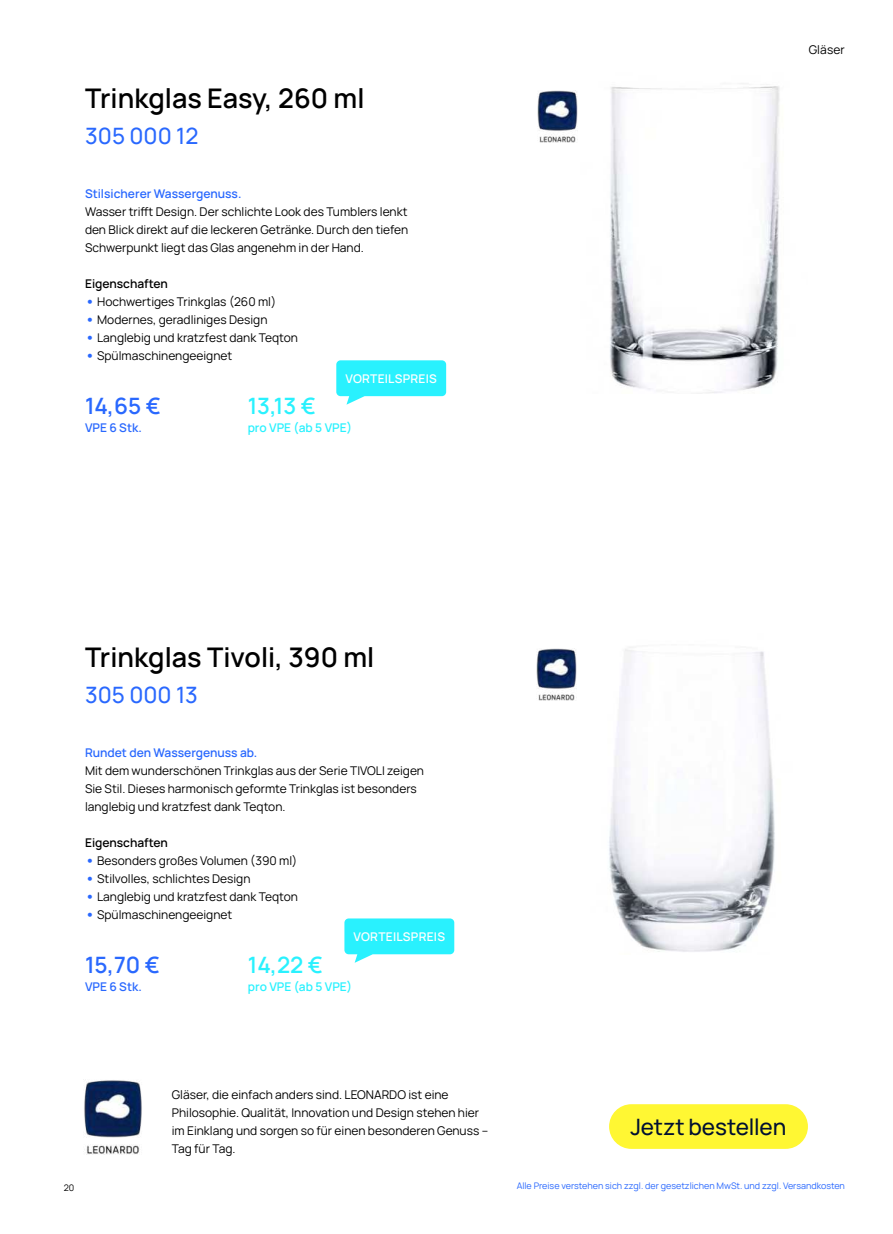
<style>
.page{position:relative;width:893px;height:1234px;background:#fff}
.page>*{position:absolute;margin:0;border:0;box-sizing:border-box;transform-origin:0 0}
.t1{font:600 27px "Manrope";color:#000}
.t2{font:500 22.5px "Manrope";color:#2968fe}
.t3{font:500 22.5px "Manrope";letter-spacing:-.005em;color:#001031}
.t4{font:600 22.5px "Manrope";color:#2968fe}
.t5{font:600 22.5px "Manrope";color:#29f1fe}
.t6{font:12px/18px "Manrope";color:#000}
.t7{font:600 12px "Manrope";color:#2968fe}
.t8{font:600 12px "Manrope";color:#29f1fe}
.t9{font:600 12px "Manrope";color:#000}
.t10{font:600 12px "Manrope";letter-spacing:.02em;color:#fff}
.t11{font:9px "Manrope";color:#2968fe}
.t12{font:9px "Manrope";color:#000}
.s1{font-weight:800;font-size:13.5px;color:#2968fe}
</style>
<div class="page">
<img style="left:609px;top:647px;width:166px;height:305px">
<div style="left:344px;top:918px;width:110px;height:36px;background:#29f1fe;border-radius:4px"></div>
<img style="left:577px;top:83px;width:203px;height:310px">
<div style="left:336px;top:360px;width:110px;height:36px;background:#29f1fe;border-radius:4px"></div>
<img style="left:536px;top:648px;width:41px;height:52px">
<img style="left:84px;top:1080px;width:58px;height:73px">
<img style="left:537px;top:90px;width:40px;height:52px">
<div style="left:609px;top:1103px;width:199px;height:45px;background:#fff733;border-radius:22px"></div>
<h1 class="t1" style="left:85px;top:76px;width:281px">Trinkglas Easy, 260 ml</h1>
<h2 class="t2" style="left:85px;top:127px;width:115px">305 000 12</h2>
<p class="t7" style="left:85px;top:188px;width:158px">Stilsicherer Wassergenuss.</p>
<p class="t6" style="left:85px;top:202px;width:325px;text-align:justify">Wasser tri昀昀t Design. Der schlichte Look des Tumblers lenkt den Blick direkt auf die leckeren Getränke. Durch den tiefen Schwerpunkt liegt das Glas angenehm in der Hand.</p>
<p class="t9" style="left:85px;top:278px;width:84px">Eigenschaften</p>
<p class="t6" style="left:85px;top:292px;width:193px"><span class="s1">•</span> Hochwertiges Trinkglas (260 ml)</p>
<p class="t6" style="left:85px;top:310px;width:184px"><span class="s1">•</span> Modernes, geradliniges Design</p>
<p class="t6" style="left:85px;top:328px;width:214px"><span class="s1">•</span> Langlebig und kratzfest dank Teqton</p>
<p class="t6" style="left:85px;top:346px;width:149px"><span class="s1">•</span> Spülmaschinengeeignet</p>
<h2 class="t4" style="left:85px;top:388px;width:77px">14,65 €</h2>
<h2 class="t5" style="left:248px;top:388px;width:70px">13,13 €</h2>
<p class="t10" style="left:345px;top:372px;width:93px">VORTEILSPREIS</p>
<p class="t7" style="left:85px;top:422px;width:58px">VPE 6 Stk.</p>
<p class="t8" style="left:248px;top:418px;width:106px">pro VPE (ab 5 VPE)</p>
<p class="t6" style="left:809px;top:40px;width:38px">Gläser</p>
<h1 class="t1" style="left:85px;top:643px;width:291px">Trinkglas Tivoli, 390 ml</h1>
<h2 class="t2" style="left:85px;top:685px;width:114px">305 000 13</h2>
<p class="t7" style="left:85px;top:746px;width:174px">Rundet den Wassergenuss ab.</p>
<p class="t6" style="left:85px;top:760px;width:340px">Mit dem wunderschönen Trinkglas aus der Serie TIVOLI zeigen<br>Sie Stil. Dieses harmonisch geformte Trinkglas ist besonders langlebig und kratzfest dank Teqton.</p>
<p class="t9" style="left:85px;top:836px;width:84px">Eigenschaften</p>
<p class="t6" style="left:85px;top:850px;width:214px"><span class="s1">•</span> Besonders großes Volumen (390 ml)</p>
<p class="t6" style="left:85px;top:868px;width:167px"><span class="s1">•</span> Stilvolles, schlichtes Design</p>
<p class="t6" style="left:85px;top:886px;width:214px"><span class="s1">•</span> Langlebig und kratzfest dank Teqton</p>
<p class="t6" style="left:85px;top:904px;width:149px"><span class="s1">•</span> Spülmaschinengeeignet</p>
<h2 class="t4" style="left:85px;top:946px;width:76px">15,70 €</h2>
<h2 class="t5" style="left:248px;top:946px;width:77px">14,22 €</h2>
<p class="t10" style="left:354px;top:930px;width:93px">VORTEILSPREIS</p>
<p class="t7" style="left:85px;top:980px;width:58px">VPE 6 Stk.</p>
<p class="t8" style="left:248px;top:976px;width:106px">pro VPE (ab 5 VPE)</p>
<p class="t12" style="left:64px;top:1180px;width:12px">20</p>
<p class="t6" style="left:172px;top:1084px;width:318px">Gläser, die einfach anders sind. LEONARDO ist eine Philosophie. Qualität, Innovation und Design stehen hier im Einklang und sorgen so für einen besonderen Genuss – Tag für Tag.</p>
<h2 class="t3" style="left:630px;top:1117px;width:157px">Jetzt bestellen</h2>
<p class="t11" style="left:517px;top:1178px;width:330px">Alle Preise verstehen sich zzgl. der gesetzlichen MwSt. und zzgl. Versandkosten</p>
</div>
